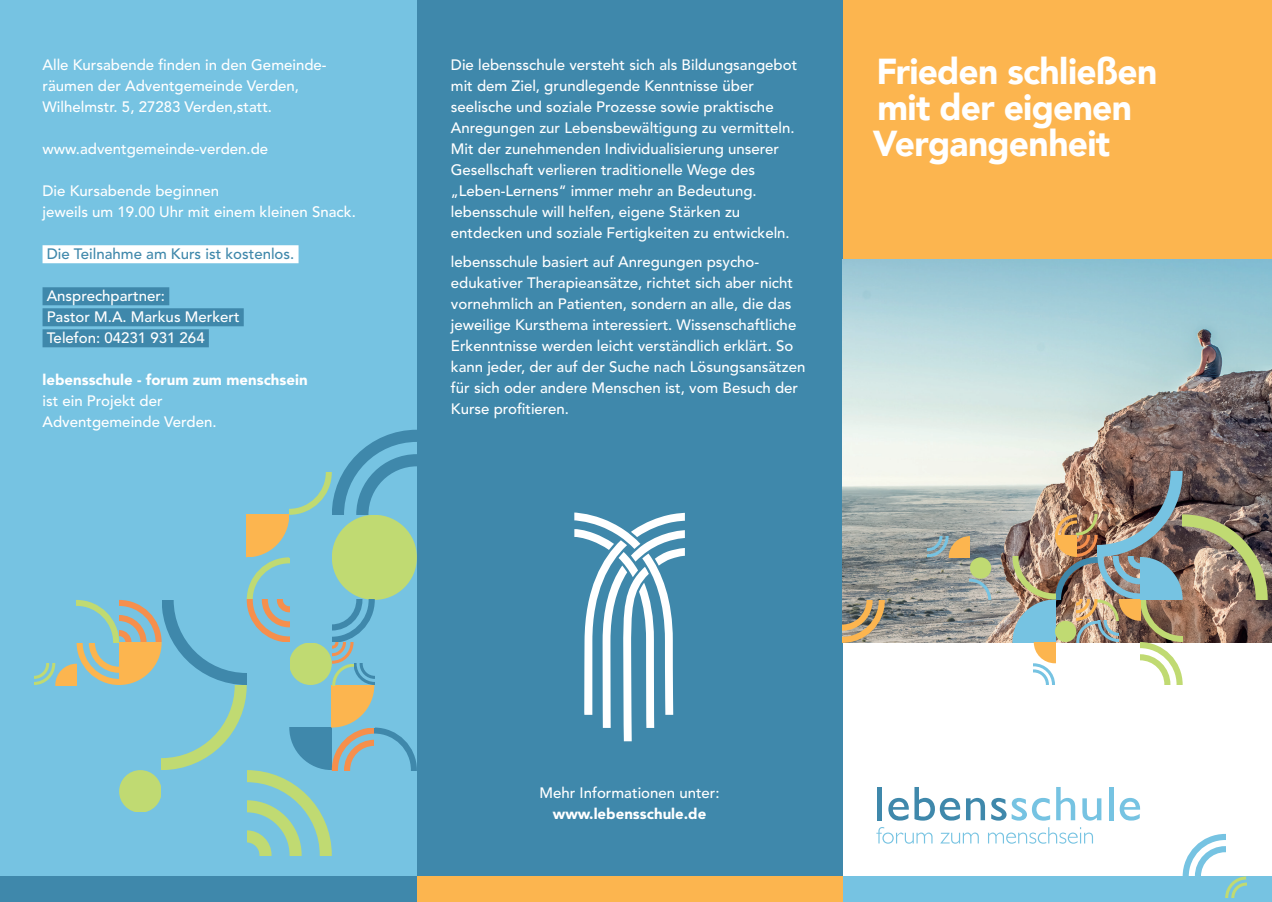
<style>
.page{position:relative;width:1272px;height:902px;background:#fff}
.page>*{position:absolute;margin:0;border:0;box-sizing:border-box;transform-origin:0 0}
.t1{font:900 36px/36px "Avenir";letter-spacing:-.02em;color:#fff}
.t2{font:500 15px/21px "Avenir LT Std";color:#fff}
.t3{font:900 15px "Avenir LT Std";color:#fff}
.t4{font:500 15px "Avenir LT Std";color:#3f88ab}
</style>
<div class="page">
<div style="left:842px;top:0;width:429px;height:259px;background:#fcb54f"></div>
<div style="left:417px;top:0;width:425px;height:901px;background:#3f88ab"></div>
<div style="left:842px;top:876px;width:429px;height:25px;background:#76c3e2"></div>
<div style="left:417px;top:876px;width:425px;height:25px;background:#fcb54f"></div>
<div style="left:0;top:0;width:417px;height:901px;background:#76c3e2"></div>
<div style="left:877px;top:786px;width:5px;height:34px;background:#3f88ab"></div>
<svg style="left:888px;top:797px;width:20px;height:23px"></svg>
<svg style="left:914px;top:787px;width:71px;height:33px"></svg>
<svg style="left:991px;top:797px;width:59px;height:23px"></svg>
<svg style="left:1056px;top:787px;width:19px;height:33px"></svg>
<svg style="left:1082px;top:798px;width:19px;height:22px"></svg>
<div style="left:1108px;top:786px;width:5px;height:34px;background:#76c3e2"></div>
<svg style="left:1119px;top:797px;width:21px;height:23px"></svg>
<svg style="left:876px;top:827px;width:216px;height:16px"></svg>
<div style="left:43px;top:245px;width:255px;height:18px;background:#fff"></div>
<div style="left:43px;top:287px;width:126px;height:18px;background:#3f88ab"></div>
<div style="left:43px;top:308px;width:201px;height:18px;background:#3f88ab"></div>
<div style="left:43px;top:329px;width:166px;height:18px;background:#3f88ab"></div>
<img style="left:842px;top:259px;width:429px;height:383px">
<svg style="left:842px;top:600px;width:42px;height:42px;background:#b09871"></svg>
<svg style="left:34px;top:429px;width:383px;height:426px"></svg>
<img style="left:927px;top:472px;width:340px;height:212px">
<svg style="left:1182px;top:834px;width:65px;height:63px"></svg>
<svg style="left:574px;top:512px;width:111px;height:229px"></svg>
<div style="left:0;top:876px;width:417px;height:25px;background:#3f88ab"></div>
<p class="t2" style="left:43px;top:54px;width:285px">Alle Kursabende finden in den Gemeinde&shy;räumen der Adventgemeinde Verden,<br>Wilhelmstr. 5, 27283 Verden,statt.</p>
<p class="t2" style="left:43px;top:138px;width:227px">www.adventgemeinde-verden.de</p>
<p class="t2" style="left:43px;top:180px;width:315px">Die Kursabende beginnen<br>jeweils um 19.00 Uhr mit einem kleinen Snack.</p>
<p class="t4" style="left:47px;top:245px;width:249px">Die Teilnahme am Kurs ist kostenlos.</p>
<p class="t2" style="left:47px;top:285px;width:194px">Ansprechpartner:<br>Pastor M.A. Markus Merkert<br>Telefon: 04231 931 264</p>
<p class="t3" style="left:43px;top:370px;width:266px">lebensschule - forum zum menschsein</p>
<p class="t2" style="left:43px;top:390px;width:175px">ist ein Projekt der<br>Adventgemeinde Verden.</p>
<p class="t2" style="left:451px;top:54px;width:348px">Die lebensschule versteht sich als Bildungsangebot mit dem Ziel, grundlegende Kenntnisse über seelische und soziale Prozesse sowie praktische Anregungen zur Lebensbewältigung zu vermitteln.<br>Mit der zunehmenden Individualisierung unserer Gesellschaft verlieren traditionelle Wege des „Leben-Lernens“ immer mehr an Bedeutung. lebensschule will helfen, eigene Stärken zu entdecken und soziale Fertigkeiten zu entwickeln.</p>
<p class="t2" style="left:451px;top:252px;width:356px">lebensschule basiert auf Anregungen psycho&shy;edukativer Therapieansätze, richtet sich aber nicht vornehmlich an Patienten, sondern an alle, die das jeweilige Kursthema interessiert. Wissenschaftliche Erkenntnisse werden leicht verständlich erklärt. So kann jeder, der auf der Suche nach Lösungsansätzen für sich oder andere Menschen ist, vom Besuch der Kurse profitieren.</p>
<h1 class="t1" style="left:872px;top:52px;width:286px">Frieden schließen mit der eigenen<br>Vergangenheit</h1>
<p class="t2" style="left:539px;top:782px;width:182px">Mehr Informationen unter:</p>
<p class="t3" style="left:553px;top:804px;width:155px">www.lebensschule.de</p>
</div>
